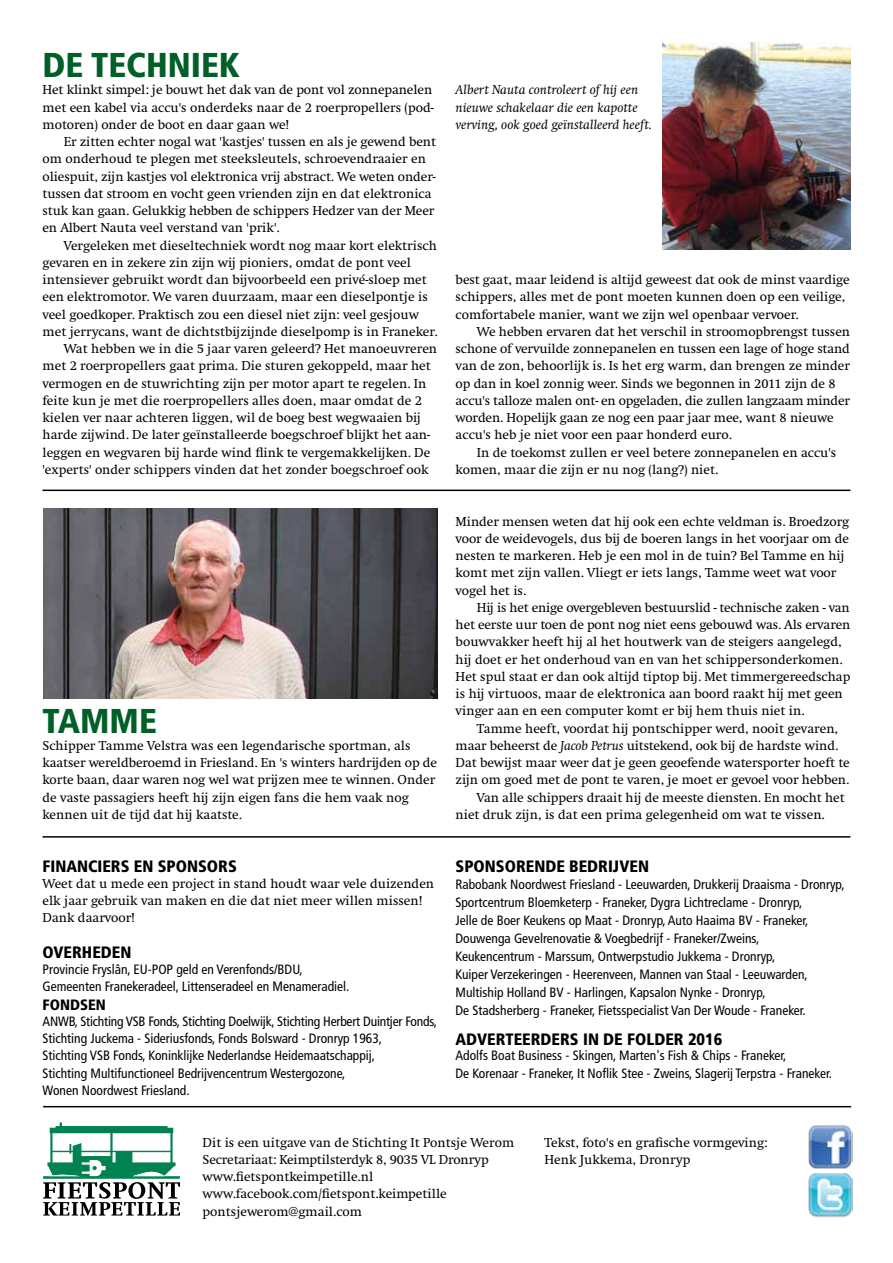
<style>
.page{position:relative;width:893px;height:1263px;background:#fff}
.page>*{position:absolute;margin:0;border:0;box-sizing:border-box;transform-origin:0 0}
.t1{font:900 condensed 34.5px "Frutiger";color:#005f27}
.t2{font:900 condensed 16.5px "Frutiger";color:#000}
.t3{font:900 condensed 15px "Frutiger";color:#000}
.t4{font:13.5px/17.2px "Swift";color:#000}
.t5{font:condensed 13.5px/18px "Frutiger";color:#000}
.t6{font:italic 13.5px/17.2px "Swift";color:#000}
.s1{font-style:italic}
</style>
<div class="page">
<svg style="left:43px;top:1122px;width:138px;height:94px"></svg>
<img style="left:808px;top:1125px;width:44px;height:44px">
<img style="left:808px;top:1173px;width:44px;height:44px">
<hr style="left:43px;top:1106px;width:808px;height:1px;background:#000">
<img style="left:43px;top:508px;width:394px;height:190px">
<hr style="left:43px;top:836px;width:807px;height:2px;background:#000">
<hr style="left:43px;top:490px;width:807px;height:1px;background:#000">
<img style="left:663px;top:43px;width:187px;height:207px">
<h1 class="t1" style="left:43px;top:44px;width:199px">DE TECHNIEK</h1>
<p class="t4" style="left:43px;top:82px;width:393px;text-align:justify">Het klinkt simpel: je bouwt het dak van de pont vol zonnepanelen met een kabel via accu's onderdeks naar de 2 roerpropellers (pod&shy;motoren) onder de boot en daar gaan we!</p>
<p class="t4" style="left:43px;top:133px;width:395px;text-indent:21px">Er zitten echter nogal wat 'kastjes' tussen en als je gewend bent om onderhoud te plegen met steeksleutels, schroevendraaier en oliespuit, zijn kastjes vol elektronica vrij abstract. We weten onder&shy;tussen dat stroom en vocht geen vrienden zijn en dat elektronica stuk kan gaan. Gelukkig hebben de schippers Hedzer van der Meer en Albert Nauta veel verstand van 'prik'.</p>
<p class="t4" style="left:64px;top:237px;width:375px">Vergeleken met dieseltechniek wordt nog maar kort elektrisch</p>
<p class="t4" style="left:43px;top:254px;width:370px">gevaren en in zekere zin zijn wij pioniers, omdat de pont veel</p>
<p class="t4" style="left:43px;top:271px;width:386px">intensiever gebruikt wordt dan bijvoorbeeld een privé-sloep met</p>
<p class="t4" style="left:43px;top:289px;width:387px">een elektromotor. We varen duurzaam, maar een dieselpontje is</p>
<p class="t4" style="left:43px;top:306px;width:378px">veel goedkoper. Praktisch zou een diesel niet zijn: veel gesjouw</p>
<p class="t4" style="left:43px;top:323px;width:396px">met jerrycans, want de dichtstbijzijnde dieselpomp is in Franeker.</p>
<p class="t4" style="left:64px;top:340px;width:375px">Wat hebben we in die 5 jaar varen geleerd? Het manoeuvreren</p>
<p class="t4" style="left:43px;top:358px;width:390px">met 2 roerpropellers gaat prima. Die sturen gekoppeld, maar het</p>
<p class="t4" style="left:43px;top:375px;width:385px">vermogen en de stuwrichting zijn per motor apart te regelen. In</p>
<p class="t4" style="left:43px;top:392px;width:381px">feite kun je met die roerpropellers alles doen, maar omdat de 2</p>
<p class="t4" style="left:43px;top:409px;width:380px">kielen ver naar achteren liggen, wil de boeg best wegwaaien bij</p>
<p class="t4" style="left:43px;top:427px;width:389px">harde zijwind. De later geïnstalleerde boegschroef blijkt het aan-</p>
<p class="t4" style="left:43px;top:444px;width:389px">leggen en wegvaren bij harde wind flink te vergemakkelijken. De</p>
<p class="t4" style="left:43px;top:461px;width:388px">'experts' onder schippers vinden dat het zonder boegschroef ook</p>
<h1 class="t1" style="left:43px;top:700px;width:116px">TAMME</h1>
<p class="t4" style="left:43px;top:737px;width:396px">Schipper Tamme Velstra was een legendarische sportman, als kaatser wereldberoemd in Friesland. En 's winters hardrijden op de korte baan, daar waren nog wel wat prijzen mee te winnen. Onder de vaste passagiers heeft hij zijn eigen fans die hem vaak nog kennen uit de tijd dat hij kaatste.</p>
<p class="t2" style="left:43px;top:856px;width:196px">FINANCIERS EN SPONSORS</p>
<p class="t4" style="left:43px;top:875px;width:393px">Weet dat u mede een project in stand houdt waar vele duizenden elk jaar gebruik van maken en die dat niet meer willen missen!<br>Dank daarvoor!</p>
<p class="t2" style="left:43px;top:943px;width:90px">OVERHEDEN</p>
<p class="t5" style="left:43px;top:961px;width:308px;line-height:17.2px">Provincie Fryslân, EU-POP geld en Verenfonds/BDU,<br>Gemeenten Franekeradeel, Littenseradeel en Menameradiel.</p>
<p class="t3" style="left:43px;top:996px;width:65px">FONDSEN</p>
<p class="t5" style="left:43px;top:1013px;width:396px;line-height:17.2px">ANWB, Stichting VSB Fonds, Stichting Doelwijk, Stichting Herbert Duintjer Fonds, Stichting Juckema - Sideriusfonds, Fonds Bolsward - Dronryp 1963,<br>Stichting VSB Fonds, Koninklijke Nederlandse Heidemaatschappij,<br>Stichting Multifunctioneel Bedrijvencentrum Westergozone,<br>Wonen Noordwest Friesland.</p>
<p class="t6" style="left:456px;top:82px;width:198px">Albert Nauta controleert of hij een nieuwe schakelaar die een kapotte verving, ook goed geïnstalleerd heeft.</p>
<p class="t4" style="left:456px;top:271px;width:395px">best gaat, maar leidend is altijd geweest dat ook de minst vaardige schippers, alles met de pont moeten kunnen doen op een veilige, comfortabele manier, want we zijn wel openbaar vervoer.</p>
<p class="t4" style="left:456px;top:323px;width:396px;text-indent:21px">We hebben ervaren dat het verschil in stroomopbrengst tussen schone of vervuilde zonnepanelen en tussen een lage of hoge stand van de zon, behoorlijk is. Is het erg warm, dan brengen ze minder op dan in koel zonnig weer. Sinds we begonnen in 2011 zijn de 8 accu's talloze malen ont- en opgeladen, die zullen langzaam minder worden. Hopelijk gaan ze nog een paar jaar mee, want 8 nieuwe accu's heb je niet voor een paar honderd euro.</p>
<p class="t4" style="left:456px;top:444px;width:382px;text-indent:21px">In de toekomst zullen er veel betere zonnepanelen en accu's komen, maar die zijn er nu nog (lang?) niet.</p>
<p class="t4" style="left:456px;top:513px;width:395px">Minder mensen weten dat hij ook een echte veldman is. Broedzorg voor de weidevogels, dus bij de boeren langs in het voorjaar om de nesten te markeren. Heb je een mol in de tuin? Bel Tamme en hij komt met zijn vallen. Vliegt er iets langs, Tamme weet wat voor vogel het is.</p>
<p class="t4" style="left:456px;top:599px;width:396px;text-indent:21px">Hij is het enige overgebleven bestuurslid - technische zaken - van het eerste uur toen de pont nog niet eens gebouwd was. Als ervaren bouwvakker heeft hij al het houtwerk van de steigers aangelegd, hij doet er het onderhoud van en van het schippersonderkomen.<br>Het spul staat er dan ook altijd tiptop bij. Met timmergereedschap is hij virtuoos, maar de elektronica aan boord raakt hij met geen vinger aan en een computer komt er bij hem thuis niet in.</p>
<p class="t4" style="left:477px;top:720px;width:363px">Tamme heeft, voordat hij pontschipper werd, nooit gevaren,</p>
<p class="t4" style="left:456px;top:737px;width:384px">maar beheerst de <span class="s1">Jacob Petrus</span> uitstekend, ook bij de hardste wind.</p>
<p class="t4" style="left:456px;top:754px;width:396px">Dat bewijst maar weer dat je geen geoefende watersporter hoeft te</p>
<p class="t4" style="left:456px;top:772px;width:395px">zijn om goed met de pont te varen, je moet er gevoel voor hebben.</p>
<p class="t4" style="left:477px;top:789px;width:369px">Van alle schippers draait hij de meeste diensten. En mocht het</p>
<p class="t4" style="left:456px;top:806px;width:371px">niet druk zijn, is dat een prima gelegenheid om wat te vissen.</p>
<p class="t2" style="left:455px;top:856px;width:195px">SPONSORENDE BEDRIJVEN</p>
<p class="t5" style="left:455px;top:875px;width:391px">Rabobank Noordwest Friesland - Leeuwarden, Drukkerij Draaisma - Dronryp, Sportcentrum Bloemketerp - Franeker, Dygra Lichtreclame - Dronryp,<br>Jelle de Boer Keukens op Maat - Dronryp, Auto Haaima BV - Franeker, Douwenga Gevelrenovatie &amp; Voegbedrijf - Franeker/Zweins,<br>Keukencentrum - Marssum, Ontwerpstudio Jukkema - Dronryp,<br>Kuiper Verzekeringen - Heerenveen, Mannen van Staal - Leeuwarden, Multiship Holland BV - Harlingen, Kapsalon Nynke - Dronryp,<br>De Stadsherberg - Franeker, Fietsspecialist Van Der Woude - Franeker.</p>
<p class="t2" style="left:455px;top:1029px;width:268px">ADVERTEERDERS IN DE FOLDER 2016</p>
<p class="t5" style="left:455px;top:1047px;width:378px;line-height:17.2px">Adolfs Boat Business - Skingen, Marten's Fish &amp; Chips - Franeker,<br>De Korenaar - Franeker, It Noflik Stee - Zweins, Slagerij Terpstra - Franeker.</p>
<p class="t4" style="left:203px;top:1134px;width:313px">Dit is een uitgave van de Stichting It Pontsje Werom Secretariaat: Keimptilsterdyk 8, 9035 VL Dronryp www.fietspontkeimpetille.nl www.facebook.com/fietspont.keimpetille pontsjewerom@gmail.com</p>
<p class="t4" style="left:544px;top:1134px;width:225px">Tekst, foto's en grafische vormgeving:<br>Henk Jukkema, Dronryp</p>
</div>
